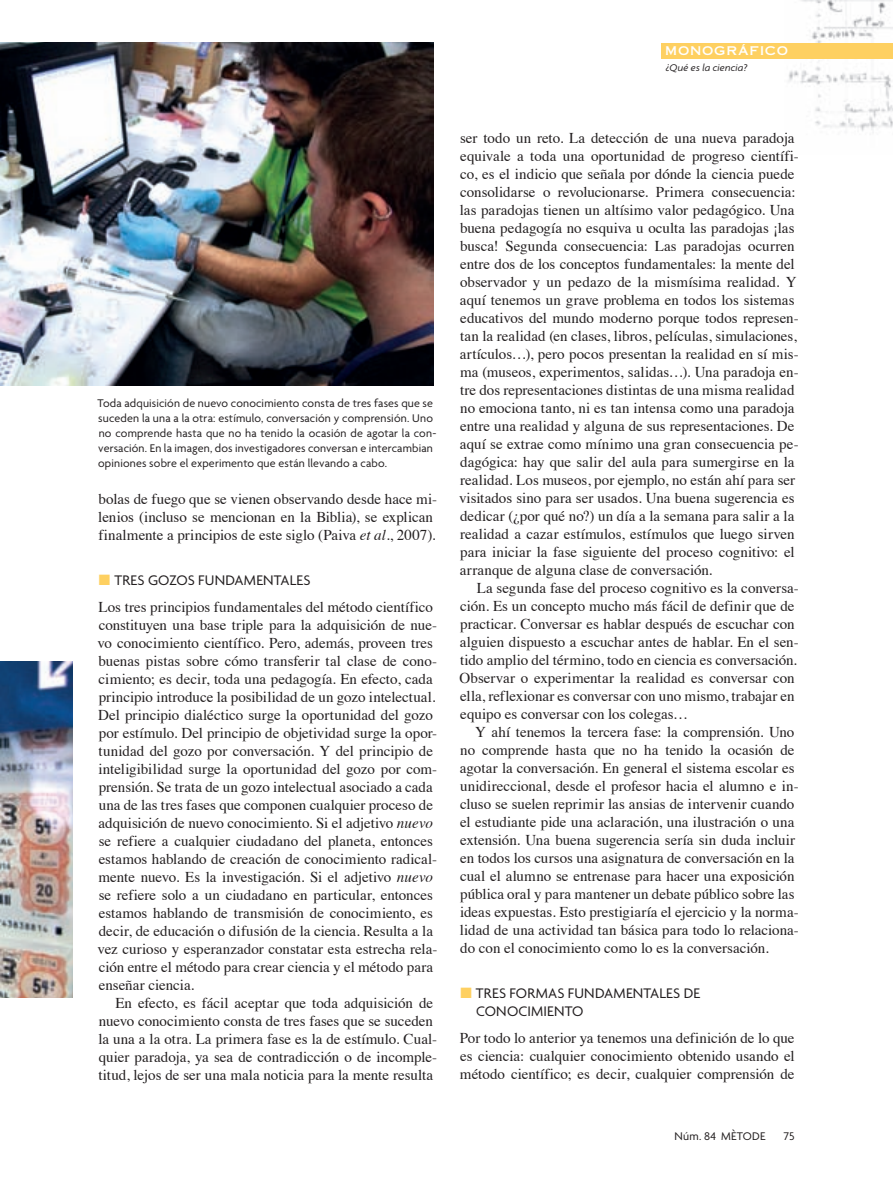
<style>
.page{position:relative;width:893px;height:1191px;background:#fff}
.page>*{position:absolute;margin:0;border:0;box-sizing:border-box;transform-origin:0 0}
.t1{font:15px/18px "Times";color:#231f20}
.t2{font:15px/18px "Agenda";letter-spacing:.01em;color:#231f20}
.t3{font:12px/15px "Agenda";letter-spacing:.015em;color:#231f20}
.t4{font:12px "Copperplate Thirty One AB";letter-spacing:.06em;color:#fff}
.t5{font:italic 10.5px "Agenda";letter-spacing:.015em;color:#231f20}
.s1{font-style:italic}
.s2{color:#fed061}
</style>
<div class="page">
<img style="left:784px;top:0;width:109px;height:133px">
<img style="left:0;top:43px;width:434px;height:342px">
<img style="left:0;top:662px;width:72px;height:336px">
<div style="left:661px;top:43px;width:232px;height:15px;background:#fed061"></div>
<p class="t4" style="left:665px;top:44px;width:124px">MONOGRÁFICO</p>
<p class="t5" style="left:666px;top:63px;width:83px">¿Qué es la ciencia?</p>
<p class="t3" style="left:98px;top:397px;width:340px">Toda adquisición de nuevo conocimiento consta de tres fases que se suceden la una a la otra: estímulo, conversación y comprensión. Uno no comprende hasta que no ha tenido la ocasión de agotar la con&shy;versación. En la imagen, dos investigadores conversan e intercambian opiniones sobre el experimento que están llevando a cabo.</p>
<p class="t1" style="left:98px;top:491px;width:340px">bolas de fuego que se vienen observando desde hace mi&shy;lenios (incluso se mencionan en la Biblia), se explican finalmente a principios de este siglo (Paiva <span class="s1">et al.</span>, 2007).</p>
<p class="t2" style="left:99px;top:572px;width:213px"><span class="s2">■</span> TRES GOZOS FUNDAMENTALES</p>
<p class="t1" style="left:98px;top:599px;width:341px">Los tres principios fundamentales del método científico constituyen una base triple para la adquisición de nue&shy;vo conocimiento científico. Pero, además, proveen tres buenas pistas sobre cómo transferir tal clase de cono&shy;cimiento; es decir, toda una pedagogía. En efecto, cada principio introduce la posibilidad de un gozo intelectual.<br>Del principio dialéctico surge la oportunidad del gozo por estímulo. Del principio de objetividad surge la opor&shy;tunidad del gozo por conversación. Y del principio de inteligibilidad surge la oportunidad del gozo por com&shy;prensión. Se trata de un gozo intelectual asociado a cada una de las tres fases que componen cualquier proceso de adquisición de nuevo conocimiento. Si el adjetivo <span class="s1">nuevo </span>se refiere a cualquier ciudadano del planeta, entonces estamos hablando de creación de conocimiento radical&shy;mente nuevo. Es la investigación. Si el adjetivo <span class="s1">nuevo </span>se refiere solo a un ciudadano en particular, entonces estamos hablando de transmisión de conocimiento, es decir, de educación o difusión de la ciencia. Resulta a la vez curioso y esperanzador constatar esta estrecha rela&shy;ción entre el método para crear ciencia y el método para enseñar ciencia.</p>
<p class="t1" style="left:98px;top:995px;width:340px;text-indent:17px">En efecto, es fácil aceptar que toda adquisición de nuevo conocimiento consta de tres fases que se suceden la una a la otra. La primera fase es la de estímulo. Cual&shy;quier paradoja, ya sea de contradicción o de incomple&shy;titud, lejos de ser una mala noticia para la mente resulta</p>
<p class="t1" style="left:459px;top:130px;width:341px">ser todo un reto. La detección de una nueva paradoja equivale a toda una oportunidad de progreso científi&shy;co, es el indicio que señala por dónde la ciencia puede consolidarse o revolucionarse. Primera consecuencia: las paradojas tienen un altísimo valor pedagógico. Una buena pedagogía no esquiva u oculta las paradojas ¡las busca! Segunda consecuencia: Las paradojas ocurren entre dos de los conceptos fundamentales: la mente del observador y un pedazo de la mismísima realidad. Y aquí tenemos un grave problema en todos los sistemas educativos del mundo moderno porque todos represen&shy;tan la realidad (en clases, libros, películas, simulaciones, artículos…), pero pocos presentan la realidad en sí mis&shy;ma (museos, experimentos, salidas…). Una paradoja en&shy;tre dos representaciones distintas de una misma realidad no emociona tanto, ni es tan intensa como una paradoja entre una realidad y alguna de sus representaciones. De aquí se extrae como mínimo una gran consecuencia pe&shy;dagógica: hay que salir del aula para sumergirse en la realidad. Los museos, por ejemplo, no están ahí para ser visitados sino para ser usados. Una buena sugerencia es dedicar (¿por qué no?) un día a la semana para salir a la realidad a cazar estímulos, estímulos que luego sirven para iniciar la fase siguiente del proceso cognitivo: el arranque de alguna clase de conversación.</p>
<p class="t1" style="left:460px;top:580px;width:341px;text-indent:17px">La segunda fase del proceso cognitivo es la conversa&shy;ción. Es un concepto mucho más fácil de definir que de practicar. Conversar es hablar después de escuchar con alguien dispuesto a escuchar antes de hablar. En el sen&shy;tido amplio del término, todo en ciencia es conversación.<br>Observar o experimentar la realidad es conversar con ella, reflexionar es conversar con uno mismo, trabajar en equipo es conversar con los colegas…</p>
<p class="t1" style="left:460px;top:724px;width:340px;text-indent:15px">Y ahí tenemos la tercera fase: la comprensión. Uno no comprende hasta que no ha tenido la ocasión de agotar la conversación. En general el sistema escolar es unidireccional, desde el profesor hacia el alumno e in&shy;cluso se suelen reprimir las ansias de intervenir cuando el estudiante pide una aclaración, una ilustración o una extensión. Una buena sugerencia sería sin duda incluir en todos los cursos una asignatura de conversación en la cual el alumno se entrenase para hacer una exposición pública oral y para mantener un debate público sobre las ideas expuestas. Esto prestigiaría el ejercicio y la norma&shy;lidad de una actividad tan básica para todo lo relaciona&shy;do con el conocimiento como lo es la conversación.</p>
<p class="t2" style="left:476px;top:985px;width:226px;text-indent:-16px"><span class="s2">■</span> TRES FORMAS FUNDAMENTALES DE<br>CONOCIMIENTO</p>
<p class="t1" style="left:460px;top:1030px;width:336px;text-align:justify">Por todo lo anterior ya tenemos una definición de lo que es ciencia: cualquier conocimiento obtenido usando el método científico; es decir, cualquier comprensión de</p>
<p class="t3" style="left:674px;top:1129px;width:92px">Núm. 84 MÈTODE</p>
<p class="t3" style="left:784px;top:1129px;width:12px">75</p>
</div>
